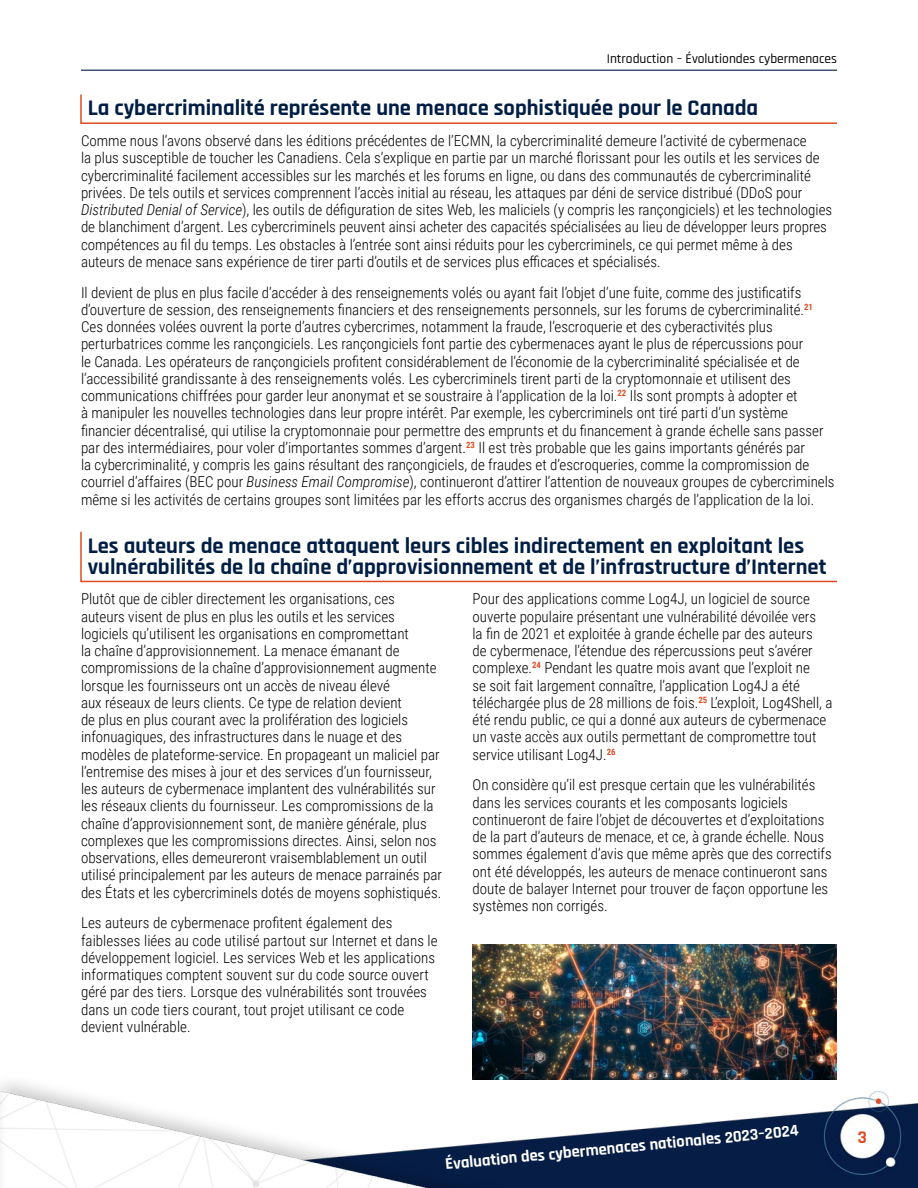
<style>
.page{position:relative;width:918px;height:1188px;background:#fff}
.page>*{position:absolute;margin:0;border:0;box-sizing:border-box;transform-origin:0 0}
.t1{font:700 22.5px/21px "Rajdhani";color:#001e45}
.t2{font:700 18px "Rajdhani";color:#de4b20}
.t3{font:700 16.5px "Rajdhani";color:#fff}
.Text_reg{font:300 15px/17.2px "Roboto Condensed";color:#000}
.t4{font:500 13.5px "Rajdhani";color:#000}
.s1{font-style:italic}
</style>
<div class="page">
<svg style="left:80px;top:94px;width:757px;height:30px"></svg>
<svg style="left:80px;top:531px;width:757px;height:52px"></svg>
<img style="left:472px;top:945px;width:365px;height:135px">
<img style="left:562px;top:1091px;width:356px;height:97px">
<div style="left:0;top:1072px;width:562px;height:116px;background:#000;opacity:.2"></div>
<img style="left:9px;top:1086px;width:537px;height:102px">
<div style="left:0;top:1073px;width:9px;height:115px;background:#000;opacity:.2"></div>
<hr style="left:81px;top:70px;width:756px;height:1px;background:#001e45">
<p class="t4" style="left:607px;top:51px;width:232px">Introduction – Évolutiondes cybermenaces</p>
<h1 class="t1" style="left:88px;top:98px;width:672px">La cybercriminalité représente une menace sophistiquée pour le Canada</h1>
<p class="Text_reg" style="left:81px;top:132px;width:753px">Comme nous l’avons observé dans les éditions précédentes de l’ECMN, la cybercriminalité demeure l’activité de cybermenace<br>la plus susceptible de toucher les Canadiens. Cela s’explique en partie par un marché florissant pour les outils et les services de cybercriminalité facilement accessibles sur les marchés et les forums en ligne, ou dans des communautés de cybercriminalité privées. De tels outils et services comprennent l’accès initial au réseau, les attaques par déni de service distribué (DDoS pour <span class="s1">Distributed Denial of Service</span>), les outils de défiguration de sites Web, les maliciels (y compris les rançongiciels) et les technologies de blanchiment d’argent. Les cybercriminels peuvent ainsi acheter des capacités spécialisées au lieu de développer leurs propres compétences au fil du temps. Les obstacles à l’entrée sont ainsi réduits pour les cybercriminels, ce qui permet même à des auteurs de menace sans expérience de tirer parti d’outils et de services plus efficaces et spécialisés.</p>
<p class="Text_reg" style="left:81px;top:283px;width:755px">Il devient de plus en plus facile d’accéder à des renseignements volés ou ayant fait l’objet d’une fuite, comme des justificatifs d’ouverture de session, des renseignements financiers et des renseignements personnels, sur les forums de cybercriminalité.<sup>21<br></sup>Ces données volées ouvrent la porte d’autres cybercrimes, notamment la fraude, l’escroquerie et des cyberactivités plus perturbatrices comme les rançongiciels. Les rançongiciels font partie des cybermenaces ayant le plus de répercussions pour<br>le Canada. Les opérateurs de rançongiciels profitent considérablement de l’économie de la cybercriminalité spécialisée et de l’accessibilité grandissante à des renseignements volés. Les cybercriminels tirent parti de la cryptomonnaie et utilisent des communications chiffrées pour garder leur anonymat et se soustraire à l’application de la loi.<sup>22</sup> Ils sont prompts à adopter et<br>à manipuler les nouvelles technologies dans leur propre intérêt. Par exemple, les cybercriminels ont tiré parti d’un système financier décentralisé, qui utilise la cryptomonnaie pour permettre des emprunts et du financement à grande échelle sans passer par des intermédiaires, pour voler d’importantes sommes d’argent.<sup>23</sup> Il est très probable que les gains importants générés par<br>la cybercriminalité, y compris les gains résultant des rançongiciels, de fraudes et d’escroqueries, comme la compromission de courriel d’affaires (BEC pour <span class="s1">Business Email Compromise</span>), continueront d’attirer l’attention de nouveaux groupes de cybercriminels même si les activités de certains groupes sont limitées par les efforts accrus des organismes chargés de l’application de la loi.</p>
<h1 class="t1" style="left:88px;top:536px;width:740px">Les auteurs de menace attaquent leurs cibles indirectement en exploitant les vulnérabilités de la chaîne d’approvisionnement et de l’infrastructure d’Internet</h1>
<p class="Text_reg" style="left:81px;top:590px;width:362px">Plutôt que de cibler directement les organisations, ces auteurs visent de plus en plus les outils et les services logiciels qu’utilisent les organisations en compromettant<br>la chaîne d’approvisionnement. La menace émanant de compromissions de la chaîne d’approvisionnement augmente lorsque les fournisseurs ont un accès de niveau élevé<br>aux réseaux de leurs clients. Ce type de relation devient<br>de plus en plus courant avec la prolifération des logiciels infonuagiques, des infrastructures dans le nuage et des modèles de plateforme-service. En propageant un maliciel par l’entremise des mises à jour et des services d’un fournisseur, les auteurs de cybermenace implantent des vulnérabilités sur les réseaux clients du fournisseur. Les compromissions de la chaîne d’approvisionnement sont, de manière générale, plus complexes que les compromissions directes. Ainsi, selon nos observations, elles demeureront vraisemblablement un outil utilisé principalement par les auteurs de menace parrainés par des États et les cybercriminels dotés de moyens sophistiqués.</p>
<p class="Text_reg" style="left:81px;top:914px;width:358px">Les auteurs de cybermenace profitent également des faiblesses liées au code utilisé partout sur Internet et dans le développement logiciel. Les services Web et les applications informatiques comptent souvent sur du code source ouvert géré par des tiers. Lorsque des vulnérabilités sont trouvées dans un code tiers courant, tout projet utilisant ce code devient vulnérable.</p>
<p class="Text_reg" style="left:472px;top:590px;width:361px">Pour des applications comme Log4J, un logiciel de source ouverte populaire présentant une vulnérabilité dévoilée vers<br>la fin de 2021 et exploitée à grande échelle par des auteurs<br>de cybermenace, l’étendue des répercussions peut s’avérer complexe.<sup>24</sup> Pendant les quatre mois avant que l’exploit ne<br>se soit fait largement connaître, l’application Log4J a été téléchargée plus de 28 millions de fois.<sup>25</sup> L’exploit, Log4Shell, a été rendu public, ce qui a donné aux auteurs de cybermenace un vaste accès aux outils permettant de compromettre tout service utilisant Log4J.<sup>26</sup></p>
<p class="Text_reg" style="left:472px;top:776px;width:361px">On considère qu’il est presque certain que les vulnérabilités dans les services courants et les composants logiciels continueront de faire l’objet de découvertes et d’exploitations de la part d’auteurs de menace, et ce, à grande échelle. Nous sommes également d’avis que même après que des correctifs ont été développés, les auteurs de menace continueront sans doute de balayer Internet pour trouver de façon opportune les systèmes non corrigés.</p>
<p class="t3" style="left:444px;top:1153px;width:356px;rotate:-5deg">Évaluation des cybermenaces nationales 2023–2024</p>
<p class="t2" style="left:858px;top:1126px;width:11px">3</p>
</div>
